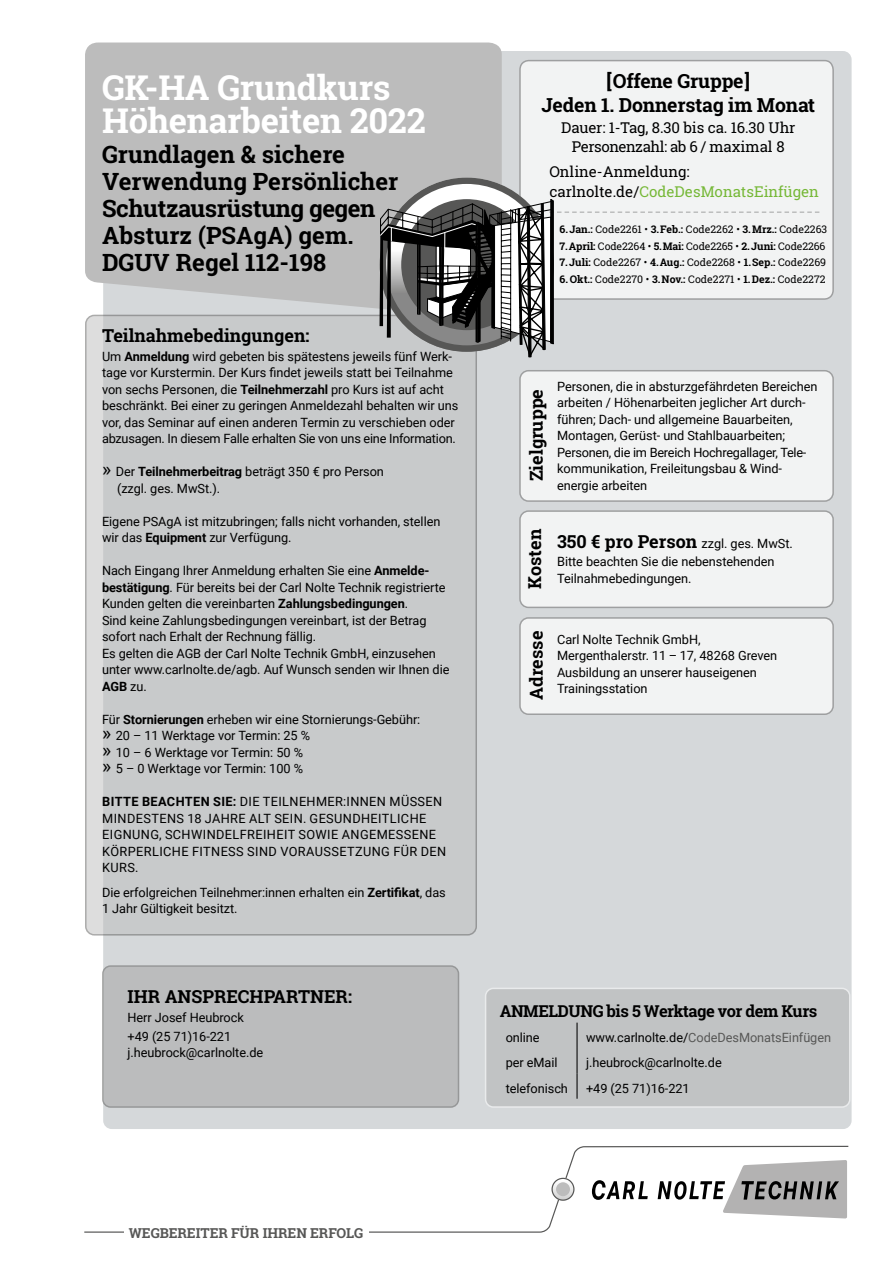
<style>
.page{position:relative;width:893px;height:1263px;background:#fff}
.page>*{position:absolute;margin:0;border:0;box-sizing:border-box;transform-origin:0 0}
.t1{font:700 34.5px/33px "Roboto Slab";letter-spacing:-.01em;color:#fff}
.t2{font:700 24px/27px "Roboto Slab";color:#000}
.t3{font:700 19.5px/23.1px "Roboto Slab";letter-spacing:-.01em;color:#000;text-align:center}
.t4{font:700 18px "Roboto Slab";color:#000}
.t5{font:700 16.5px "Roboto Slab";letter-spacing:-.03em;color:#000}
.t6{font:15px/18.6px "Roboto Slab";color:#000;text-align:center}
.t7{font:700 13.8px "Roboto Slab";letter-spacing:-.005em;color:#575756}
.t8{font:12.75px/16.5px "Roboto";letter-spacing:-.005em;color:#000}
.t9{font:12.75px/16.5px "Roboto";letter-spacing:.03em;color:#000}
.t10{font:12.75px "Roboto";letter-spacing:-.005em;color:#575756}
.t11{font:10.5px "Roboto Slab";color:#000}
.s1{font-weight:700}
.s2{font-size:19.5px}
.s3{color:#76b837}
.s4{font-family:"Roboto Slab";font-weight:700;font-size:18px}
.s5{color:#000}
</style>
<div class="page">
<div style="left:103px;top:51px;width:749px;height:1078px;background:#d5d8da;border-radius:9px"></div>
<div style="left:520px;top:371px;width:313px;height:130px;background:#f2f3f3;border-radius:9px"></div>
<div style="left:519px;top:370px;width:315px;height:132px;border:2px solid #878787;border-radius:9px"></div>
<div style="left:520px;top:618px;width:313px;height:96px;background:#f2f3f3;border-radius:9px"></div>
<div style="left:519px;top:617px;width:315px;height:98px;border:2px solid #878787;border-radius:9px"></div>
<div style="left:520px;top:511px;width:313px;height:96px;background:#f2f3f3;border-radius:9px"></div>
<div style="left:519px;top:510px;width:315px;height:98px;border:2px solid #878787;border-radius:9px"></div>
<div style="left:520px;top:61px;width:313px;height:238px;background:#f2f3f3;border-radius:9px"></div>
<div style="left:519px;top:60px;width:315px;height:240px;border:2px solid #878787;border-radius:9px"></div>
<div style="left:86px;top:315px;width:390px;height:620px;background:#c8cacb;border-radius:9px"></div>
<svg style="left:85px;top:43px;width:417px;height:276px;background:#bdbdbd"></svg>
<div style="left:380px;top:178px;width:174px;height:174px;border:22px solid #fff;border-radius:50%"></div>
<svg style="left:380px;top:199px;width:439px;height:158px"></svg>
<svg style="left:84px;top:1145px;width:765px;height:88px"></svg>
<div style="left:103px;top:966px;width:355px;height:141px;background:#bbbcbd;border-radius:8px"></div>
<div style="left:102px;top:965px;width:357px;height:143px;border:2px solid #575756;border-radius:8px"></div>
<svg style="left:592px;top:1180px;width:56px;height:20px"></svg>
<svg style="left:658px;top:1160px;width:189px;height:58px"></svg>
<svg style="left:554px;top:1180px;width:18px;height:18px"></svg>
<div style="left:551px;top:1178px;width:23px;height:23px;border:4px solid #fff;border-radius:50%"></div>
<div style="left:551px;top:1178px;width:23px;height:23px;border:1px solid #575756;border-radius:50%"></div>
<div style="left:486px;top:988px;width:364px;height:119px;background:#c1c3c4;border-radius:8px"></div>
<div style="left:485px;top:988px;width:365px;height:120px;border:2px solid #fff;border-radius:8px"></div>
<hr style="left:576px;top:1023px;width:2px;height:25px;background:#000">
<hr style="left:576px;top:1048px;width:2px;height:25px;background:#000">
<hr style="left:576px;top:1073px;width:2px;height:26px;background:#000">
<div style="left:124px;top:1218px;width:244px;height:28px;background:#fff"></div>
<h1 class="t1" style="left:102px;top:71px;width:325px">GK-HA Grundkurs<br>Höhenarbeiten 2022</h1>
<h2 class="t2" style="left:102px;top:140px;width:298px">Grundlagen &amp; sichere<br>Verwendung Persönlicher<br>Schutzausrüstung gegen<br>Absturz (PSAgA) gem.<br>DGUV Regel 112-198</h2>
<h3 class="t4" style="left:102px;top:323px;width:209px">Teilnahmebedingungen:</h3>
<p class="t8" style="left:102px;top:347px;width:358px">Um <span class="s1">Anmeldung</span> wird gebeten bis spätestens jeweils fünf Werk&shy;tage vor Kurstermin. Der Kurs findet jeweils statt bei Teilnahme von sechs Personen, die <span class="s1">Teilnehmerzahl</span> pro Kurs ist auf acht beschränkt. Bei einer zu geringen Anmeldezahl behalten wir uns vor, das Seminar auf einen anderen Termin zu verschieben oder abzusagen. In diesem Falle erhalten Sie von uns eine Information.</p>
<p class="t8" style="left:117px;top:463px;width:268px;text-indent:-15px"><span class="s2">»</span> Der <span class="s1">Teilnehmerbeitrag</span> beträgt 350 € pro Person (zzgl. ges. MwSt.).</p>
<p class="t8" style="left:102px;top:512px;width:340px">Eigene PSAgA ist mitzubringen; falls nicht vorhanden, stellen wir das <span class="s1">Equipment</span> zur Verfügung.</p>
<p class="t8" style="left:102px;top:562px;width:349px">Nach Eingang Ihrer Anmeldung erhalten Sie eine <span class="s1">Anmelde&shy;bestätigung</span>. Für bereits bei der Carl Nolte Technik registrierte Kunden gelten die vereinbarten <span class="s1">Zahlungsbedingungen</span>.<br>Sind keine Zahlungsbedingungen vereinbart, ist der Betrag sofort nach Erhalt der Rechnung fällig.<br>Es gelten die AGB der Carl Nolte Technik GmbH, einzusehen unter www.carlnolte.de/agb. Auf Wunsch senden wir Ihnen die <span class="s1">AGB</span> zu.</p>
<p class="t8" style="left:102px;top:710px;width:320px">Für <span class="s1">Stornierungen</span> erheben wir eine Stornierungs-Gebühr: <span class="s2">»</span> 20 – 11 Werktage vor Termin: 25 %<br><span class="s2">»</span> 10 – 6 Werktage vor Termin: 50 %<br><span class="s2">»</span> 5 – 0 Werktage vor Termin: 100 %</p>
<p class="t9" style="left:102px;top:793px;width:346px"><span class="s1">BITTE BEACHTEN SIE:</span> DIE TEILNEHMER:INNEN MÜSSEN MINDESTENS 18 JAHRE ALT SEIN. GESUNDHEITLICHE EIGNUNG, SCHWINDELFREIHEIT SOWIE ANGEMESSENE KÖRPERLICHE FITNESS SIND VORAUSSETZUNG FÜR DEN KURS.</p>
<p class="t8" style="left:102px;top:884px;width:345px">Die erfolgreichen Teilnehmer:innen erhalten ein <span class="s1">Zertifikat</span>, das<br>1 Jahr Gültigkeit besitzt.</p>
<h3 class="t4" style="left:128px;top:984px;width:226px">IHR ANSPRECHPARTNER:</h3>
<p class="t8" style="left:128px;top:1008px;width:118px;line-height:18.6px">Herr Josef Heubrock +49 (25 71)16-221</p>
<p class="t8" style="left:128px;top:1044px;width:137px">j.heubrock@carlnolte.de</p>
<h3 class="t3" style="left:541px;top:70px;width:275px">[Offene Gruppe]<br>Jeden 1. Donnerstag im Monat</h3>
<p class="t6" style="left:561px;top:118px;width:236px">Dauer: 1-Tag, 8.30 bis ca. 16.30 Uhr<br>Personenzahl: ab 6 / maximal 8</p>
<p class="t6" style="left:549px;top:162px;width:271px;line-height:19.5px;text-align:left">Online-Anmeldung: carlnolte.de/<span class="s3">CodeDesMonatsEinfügen</span></p>
<p class="t11" style="left:560px;top:222px;width:269px"><span class="s1">6. Jan.:</span> Code2261 • <span class="s1">3. Feb.:</span> Code2262 • <span class="s1">3. Mrz.:</span> Code2263</p>
<p class="t11" style="left:560px;top:239px;width:267px"><span class="s1">7. April:</span> Code2264 • <span class="s1">5. Mai:</span> Code2265 • <span class="s1">2. Juni:</span> Code2266</p>
<p class="t11" style="left:560px;top:255px;width:268px"><span class="s1">7. Juli:</span> Code2267 • <span class="s1">4. Aug.:</span> Code2268 • <span class="s1">1. Sep.:</span> Code2269</p>
<p class="t11" style="left:560px;top:272px;width:267px"><span class="s1">6. Okt.:</span> Code2270 • <span class="s1">3. Nov.:</span> Code2271 • <span class="s1">1. Dez.:</span> Code2272</p>
<h3 class="t4" style="left:524px;top:481px;width:94px;rotate:-90deg">Zielgruppe</h3>
<p class="t8" style="left:557px;top:378px;width:262px">Personen, die in absturzgefährdeten Bereichen arbeiten / Höhenarbeiten jeglicher Art durch&shy;führen; Dach- und allgemeine Bauarbeiten, Montagen, Gerüst- und Stahlbauarbeiten; Personen, die im Bereich Hochregallager, Tele&shy;kommunikation, Freileitungsbau &amp; Wind&shy;energie arbeiten</p>
<h3 class="t4" style="left:522px;top:589px;width:61px;rotate:-90deg">Kosten</h3>
<p class="t8" style="left:557px;top:533px;width:237px;line-height:18.6px"><span class="s4">350 € pro Person</span> zzgl. ges. MwSt.<br>Bitte beachten Sie die nebenstehenden</p>
<p class="t8" style="left:557px;top:569px;width:136px">Teilnahmebedingungen.</p>
<h3 class="t4" style="left:524px;top:700px;width:70px;rotate:-90deg">Adresse</h3>
<p class="t8" style="left:557px;top:631px;width:222px">Carl Nolte Technik GmbH,<br>Mergenthalerstr. 11 – 17, 48268 Greven<br>Ausbildung an unserer hauseigenen<br>Trainingsstation</p>
<p class="t5" style="left:500px;top:999px;width:319px">ANMELDUNG bis 5 Werktage vor dem Kurs</p>
<p class="t8" style="left:506px;top:1029px;width:35px">online</p>
<p class="t10" style="left:586px;top:1028px;width:246px"><span class="s5">www.carlnolte.de/</span>CodeDesMonatsEinfügen</p>
<p class="t8" style="left:506px;top:1054px;width:53px">per eMail</p>
<p class="t8" style="left:586px;top:1054px;width:137px">j.heubrock@carlnolte.de</p>
<p class="t8" style="left:506px;top:1079px;width:64px">telefonisch</p>
<p class="t8" style="left:586px;top:1079px;width:105px">+49 (25 71)16-221</p>
<p class="t7" style="left:129px;top:1223px;width:236px">WEGBEREITER FÜR IHREN ERFOLG</p>
</div>
